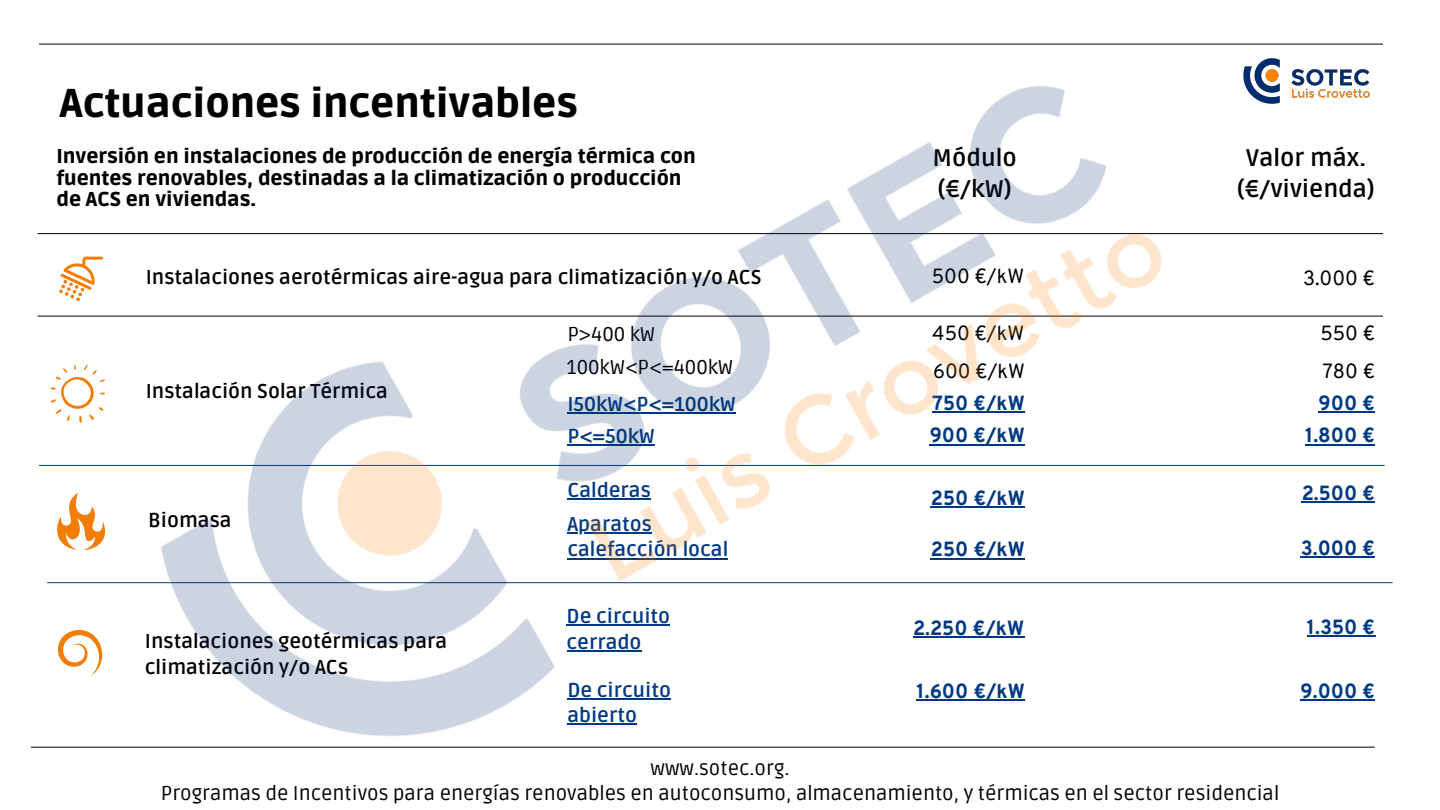
<style>
.page{position:relative;width:1440px;height:810px;background:#fff}
.page>*{position:absolute;margin:0;border:0;box-sizing:border-box;transform-origin:0 0}
.t1{font:900 40px "Ruda";color:#000}
.t2{font:700 24px "Ruda";color:#000}
.t3{font:20px "Ruda";color:#000}
.t4{font:700 20px/25.5px "Ruda";color:#000}
.t5{font:900 20px/21.8px "Ruda";color:#000}
.t6{font:700 20px/25.5px "Ruda";color:#003882}
.t7{font:800 20px "Overpass";color:#003882}
.t8{font:20px "Overpass";color:#000}
</style>
<div class="page">
<hr style="left:38px;top:316px;width:1345px;height:1px;background:#000">
<hr style="left:38px;top:233px;width:1345px;height:1px;background:#000">
<hr style="left:31px;top:747px;width:1344px;height:1px;background:#000">
<hr style="left:39px;top:44px;width:1344px;height:1px;background:#000">
<svg style="left:50px;top:376px;width:10px;height:38px"></svg>
<svg style="left:57px;top:518px;width:3px;height:22px"></svg>
<hr style="left:39px;top:465px;width:1346px;height:1px;background:#003882">
<hr style="left:47px;top:582px;width:1346px;height:1px;background:#003882">
<svg style="left:57px;top:641px;width:3px;height:17px"></svg>
<hr style="left:1319px;top:411px;width:56px;height:2px;background:#003882">
<hr style="left:1305px;top:444px;width:70px;height:1px;background:#003882">
<hr style="left:1302px;top:502px;width:73px;height:1px;background:#003882">
<hr style="left:1301px;top:557px;width:74px;height:1px;background:#003882">
<hr style="left:1307px;top:635px;width:68px;height:2px;background:#003882">
<hr style="left:1301px;top:699px;width:74px;height:2px;background:#003882">
<img style="left:1254px;top:58px;width:116px;height:46px">
<img style="left:60px;top:43px;width:1194px;height:705px">
<p class="t1" style="left:60px;top:80px;width:519px">Actuaciones incentivables</p>
<p class="t5" style="left:56px;top:146px;width:641px">Inversión en instalaciones de producción de energía térmica con fuentes renovables, destinadas a la climatización o producción de ACS en viviendas.</p>
<p class="t4" style="left:146px;top:265px;width:618px">Instalaciones aerotérmicas aire-agua para climatización y/o ACS</p>
<p class="t4" style="left:146px;top:379px;width:244px">Instalación Solar Térmica</p>
<p class="t4" style="left:148px;top:508px;width:85px">Biomasa</p>
<p class="t4" style="left:145px;top:629px;width:304px">Instalaciones geotérmicas para climatización y/o ACs</p>
<p class="t3" style="left:567px;top:323px;width:89px">P&gt;400 kW</p>
<p class="t3" style="left:567px;top:355px;width:168px">100kW&lt;P&lt;=400kW</p>
<p class="t6" style="left:567px;top:392px;width:170px">I50kW&lt;P&lt;=100kW</p>
<p class="t6" style="left:567px;top:424px;width:89px">P&lt;=50kW</p>
<p class="t6" style="left:567px;top:478px;width:85px">Calderas</p>
<p class="t6" style="left:567px;top:512px;width:162px">Aparatos calefacción local</p>
<p class="t6" style="left:567px;top:604px;width:105px">De circuito</p>
<p class="t6" style="left:567px;top:630px;width:76px">cerrado</p>
<p class="t2" style="left:932px;top:144px;width:86px">Módulo</p>
<p class="t2" style="left:938px;top:174px;width:76px">(€/kW)</p>
<p class="t2" style="left:1246px;top:144px;width:122px">Valor máx.</p>
<p class="t2" style="left:1237px;top:174px;width:140px">(€/vivienda)</p>
<p class="t8" style="left:932px;top:268px;width:94px">500 €/kW</p>
<p class="t8" style="left:1303px;top:270px;width:73px">3.000 €</p>
<p class="t8" style="left:932px;top:325px;width:93px">450 €/kW</p>
<p class="t8" style="left:1320px;top:325px;width:56px">550 €</p>
<p class="t8" style="left:933px;top:363px;width:93px">600 €/kW</p>
<p class="t7" style="left:932px;top:395px;width:94px">750 €/kW</p>
<p class="t7" style="left:930px;top:427px;width:97px">900 €/kW</p>
<p class="t8" style="left:1323px;top:363px;width:54px">780 €</p>
<p class="t7" style="left:1319px;top:395px;width:58px">900 €</p>
<p class="t7" style="left:1305px;top:427px;width:71px">1.800 €</p>
<p class="t7" style="left:931px;top:490px;width:96px">250 €/kW</p>
<p class="t7" style="left:1302px;top:485px;width:75px">2.500 €</p>
<p class="t7" style="left:931px;top:541px;width:96px">250 €/kW</p>
<p class="t7" style="left:1301px;top:540px;width:76px">3.000 €</p>
<p class="t7" style="left:913px;top:620px;width:113px">2.250 €/kW</p>
<p class="t7" style="left:1307px;top:619px;width:70px">1.350 €</p>
<p class="t6" style="left:567px;top:677px;width:105px">De circuito</p>
<p class="t7" style="left:917px;top:683px;width:110px">1.600 €/kW</p>
<p class="t7" style="left:1301px;top:683px;width:76px">9.000 €</p>
<p class="t6" style="left:567px;top:703px;width:71px">abierto</p>
<p class="t3" style="left:650px;top:757px;width:141px">www.sotec.org.</p>
<p class="t3" style="left:161px;top:782px;width:1120px">Programas de Incentivos para energías renovables en autoconsumo, almacenamiento, y térmicas en el sector residencial</p>
</div>
